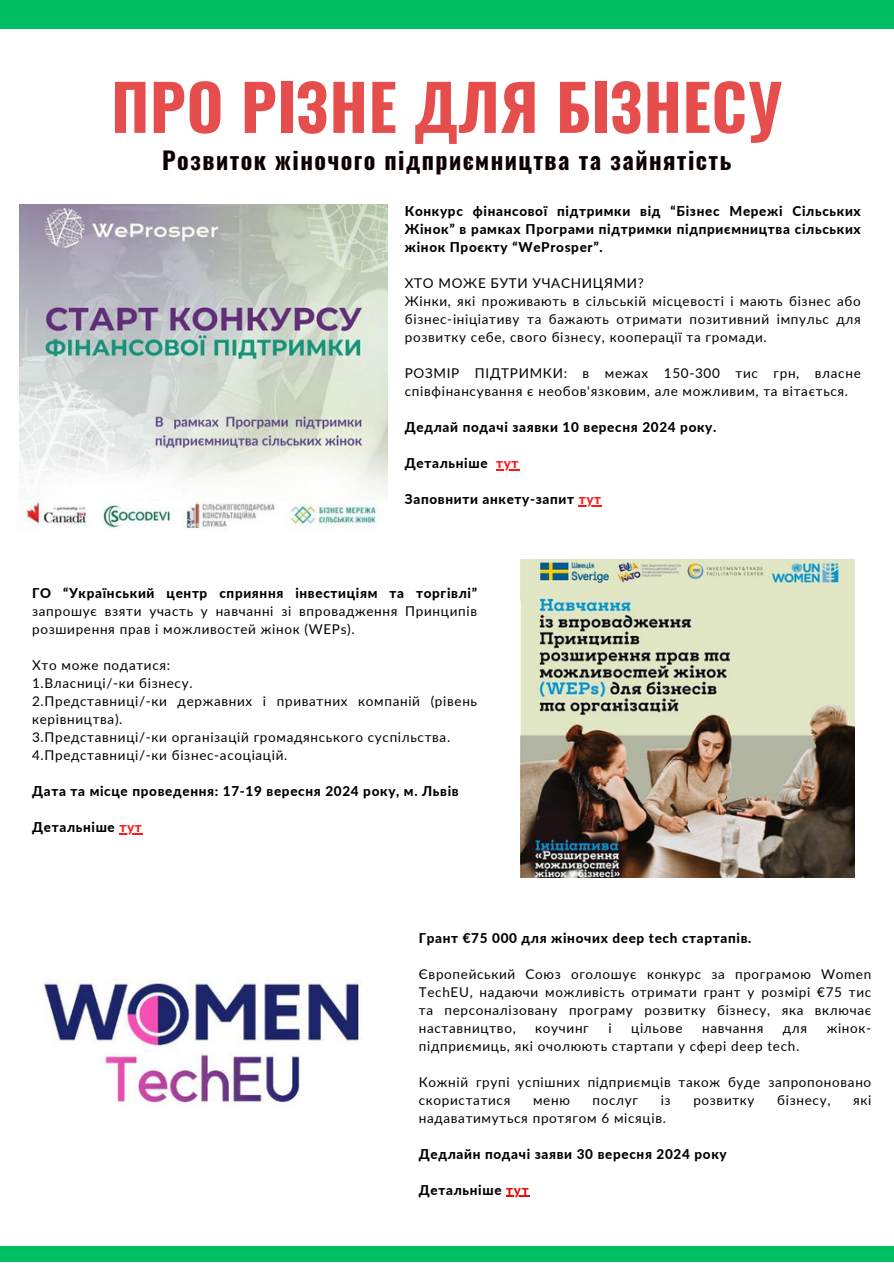
<style>
.page{position:relative;width:894px;height:1264px;background:#fff}
.page>*{position:absolute;margin:0;border:0;box-sizing:border-box;transform-origin:0 0}
.t1{font:700 63px "Oswald";letter-spacing:.01em;color:#e64d4d}
.t2{font:700 24px "Oswald";letter-spacing:.06em;color:#0e0000}
.t3{font:13.5px/18px "Lato";letter-spacing:.05em;color:#000;text-align:justify}
.t4{font:800 13.5px/18px "Lato";letter-spacing:.05em;color:#000;text-align:justify}
.s1{color:#ff1616}
.s2{font-weight:800}
.s3{color:#e40a09}
</style>
<div class="page">
<div style="left:0;top:0;width:893px;height:28px;background:#00bf63"></div>
<div style="left:0;top:1245px;width:893px;height:16px;background:#00bf63"></div>
<img style="left:44px;top:979px;width:318px;height:124px">
<img style="left:19px;top:204px;width:368px;height:325px">
<img style="left:520px;top:559px;width:333px;height:318px">
<svg style="left:119px;top:833px;width:24px;height:1px"></svg>
<svg style="left:506px;top:1195px;width:23px;height:1px"></svg>
<svg style="left:496px;top:469px;width:23px;height:1px"></svg>
<svg style="left:578px;top:505px;width:23px;height:1px"></svg>
<h3 class="t1" style="left:111px;top:58px;width:672px">ПРО РІЗНЕ ДЛЯ БІЗНЕСУ</h3>
<p class="t2" style="left:162px;top:141px;width:571px">Розвиток жіночого підприємництва та зайнятість</p>
<h3 class="t4" style="left:405px;top:202px;width:457px">Конкурс фінансової підтримки від “Бізнес Мережі Сільських Жінок” в рамках Програми підтримки підприємництва сільських жінок Проєкту “WeProsper”.</h3>
<p class="t3" style="left:405px;top:274px;width:240px">ХТО МОЖЕ БУТИ УЧАСНИЦЯМИ?</p>
<p class="t3" style="left:405px;top:292px;width:457px">Жінки, які проживають в сільській місцевості і мають бізнес або бізнес-ініціативу та бажають отримати позитивний імпульс для розвитку себе, свого бізнесу, кооперації та громади.</p>
<h3 class="t3" style="left:405px;top:364px;width:457px">РОЗМІР ПІДТРИМКИ: в межах 150-300 тис грн, власне співфінансування є необов'язковим, але можливим, та вітається.</h3>
<h3 class="t4" style="left:405px;top:418px;width:313px">Дедлай подачі заявки 10 вересня 2024 року.</h3>
<p class="t4" style="left:405px;top:454px;width:115px">Детальніше <span class="s1">тут</span></p>
<p class="t4" style="left:405px;top:490px;width:198px">Заповнити анкету-запит <span class="s1">тут</span></p>
<p class="t3" style="left:32px;top:584px;width:446px"><span class="s2">ГО “Український центр сприяння інвестиціям та торгівлі” </span>запрошує взяти участь у навчанні зі впровадження Принципів розширення прав і можливостей жінок (WEPs).</p>
<p class="t3" style="left:32px;top:656px;width:139px">Хто може податися:</p>
<h3 class="t3" style="left:32px;top:674px;width:162px">1.Власниці/-ки бізнесу.</h3>
<h3 class="t3" style="left:32px;top:692px;width:446px">2.Представниці/-ки державних і приватних компаній (рівень керівництва).</h3>
<h3 class="t3" style="left:32px;top:728px;width:419px">3.Представниці/-ки організацій громадянського суспільства.</h3>
<p class="t3" style="left:32px;top:746px;width:257px">4.Представниці/-ки бізнес-асоціацій.</p>
<p class="t4" style="left:32px;top:782px;width:428px">Дата та місце проведення: 17-19 вересня 2024 року, м. Львів</p>
<p class="t4" style="left:32px;top:818px;width:111px">Детальніше <span class="s1">тут</span></p>
<p class="t4" style="left:418px;top:928px;width:334px">Грант €75 000 для жіночих deep tech стартапів.</p>
<p class="t3" style="left:418px;top:964px;width:454px">Європейський Союз оголошує конкурс за програмою Women TechEU, надаючи можливість отримати грант у розмірі €75 тис та персоналізовану програму розвитку бізнесу, яка включає наставництво,</p>
<p class="t3" style="left:535px;top:1018px;width:55px">коучинг</p>
<p class="t3" style="left:608px;top:1018px;width:5px">і</p>
<p class="t3" style="left:631px;top:1018px;width:53px">цільове</p>
<p class="t3" style="left:702px;top:1018px;width:63px">навчання</p>
<p class="t3" style="left:782px;top:1018px;width:26px">для</p>
<p class="t3" style="left:826px;top:1018px;width:46px">жінок-</p>
<p class="t3" style="left:418px;top:1036px;width:382px">підприємиць, які очолюють стартапи у сфері deep tech.</p>
<h3 class="t3" style="left:418px;top:1072px;width:454px">Кожній групі успішних підприємців також буде запропоновано скористатися</h3>
<h3 class="t3" style="left:533px;top:1090px;width:38px">меню</h3>
<h3 class="t3" style="left:592px;top:1090px;width:47px">послуг</h3>
<h3 class="t3" style="left:660px;top:1090px;width:11px">із</h3>
<h3 class="t3" style="left:693px;top:1090px;width:63px">розвитку</h3>
<h3 class="t3" style="left:777px;top:1090px;width:55px">бізнесу,</h3>
<h3 class="t3" style="left:852px;top:1090px;width:20px">які</h3>
<h3 class="t3" style="left:418px;top:1108px;width:248px">надаватимуться протягом 6 місяців.</h3>
<h3 class="t4" style="left:418px;top:1144px;width:309px">Дедлайн подачі заяви 30 вересня 2024 року</h3>
<p class="t4" style="left:418px;top:1180px;width:111px">Детальніше <span class="s3">тут</span></p>
</div>
